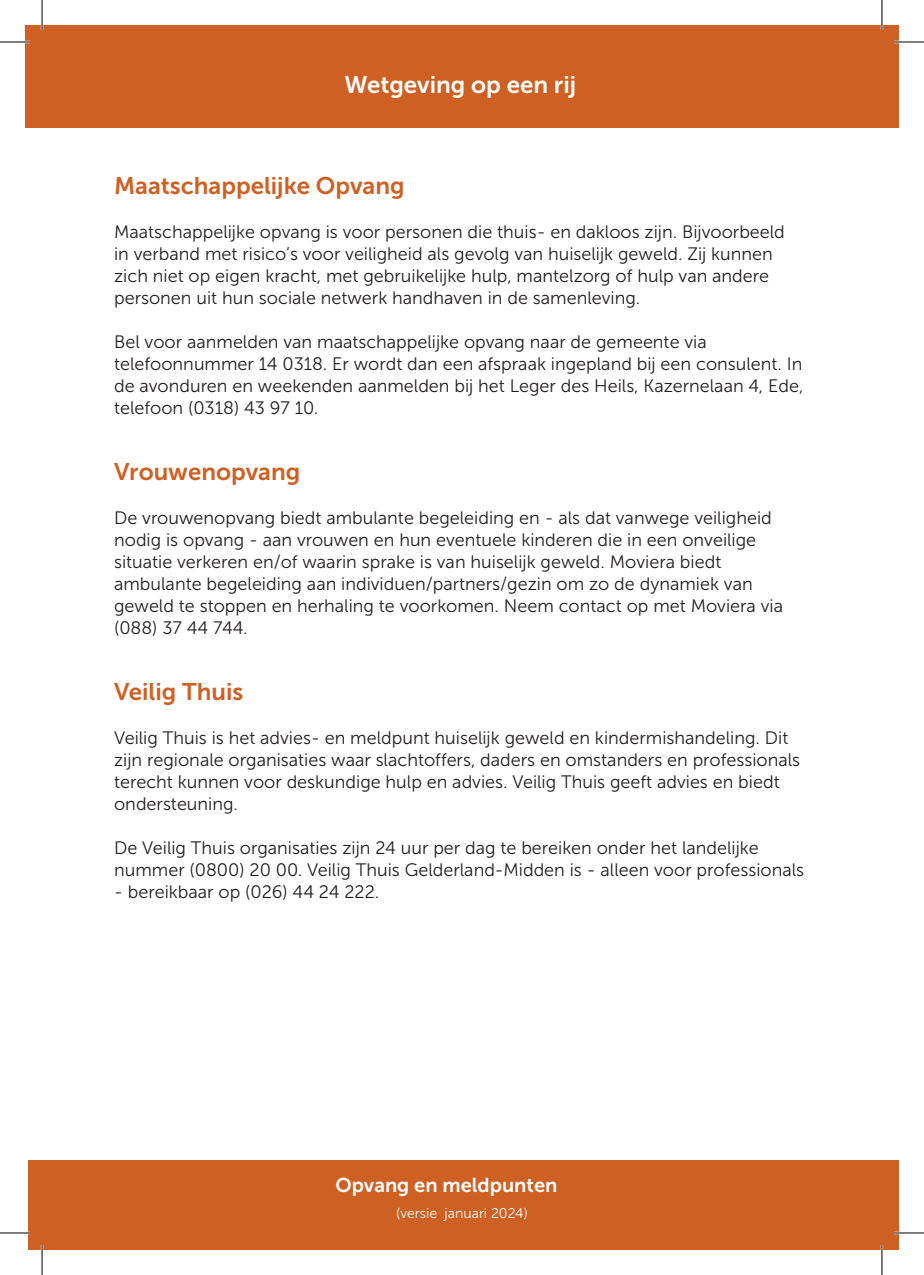
<style>
.page{position:relative;width:924px;height:1275px;background:#fff}
.page>*{position:absolute;margin:0;border:0;box-sizing:border-box;transform-origin:0 0}
.t1{font:24px "Museo Sans 700";color:#cf6023}
.t2{font:24px "Museo Sans 700";color:#fff}
.t3{font:20px "Museo Sans 700";color:#fff}
.t4{font:18px/22px "Museo Sans 300";color:#231f20}
.t5{font:14px "Museo Sans 300";color:#fff}
</style>
<div class="page">
<div style="left:28px;top:1161px;width:870px;height:89px;background:#cf6023"></div>
<div style="left:25px;top:25px;width:873px;height:103px;background:#cf6023"></div>
<hr style="left:0;top:41px;width:30px;height:2px;background:#fff">
<hr style="left:893px;top:41px;width:30px;height:2px;background:#fff">
<hr style="left:0;top:1231px;width:30px;height:3px;background:#fff">
<hr style="left:893px;top:1231px;width:30px;height:3px;background:#fff">
<hr style="left:41px;top:0;width:2px;height:30px;background:#fff">
<hr style="left:41px;top:1245px;width:2px;height:30px;background:#fff">
<hr style="left:880px;top:0;width:2px;height:30px;background:#fff">
<hr style="left:880px;top:1245px;width:2px;height:30px;background:#fff">
<hr style="left:0;top:42px;width:30px;height:1px;background:#000">
<hr style="left:893px;top:42px;width:30px;height:1px;background:#000">
<hr style="left:0;top:1232px;width:30px;height:1px;background:#000">
<hr style="left:893px;top:1232px;width:30px;height:1px;background:#000">
<hr style="left:42px;top:0;width:1px;height:30px;background:#000">
<hr style="left:42px;top:1245px;width:1px;height:30px;background:#000">
<hr style="left:881px;top:0;width:1px;height:30px;background:#000">
<hr style="left:881px;top:1245px;width:1px;height:30px;background:#000">
<h1 class="t2" style="left:344px;top:72px;width:233px">Wetgeving op een rij</h1>
<h1 class="t1" style="left:114px;top:172px;width:292px">Maatschappelijke Opvang</h1>
<p class="t4" style="left:114px;top:221px;width:672px">Maatschappelijke opvang is voor personen die thuis- en dakloos zijn. Bijvoorbeeld in verband met risico’s voor veiligheid als gevolg van huiselijk geweld. Zij kunnen zich niet op eigen kracht, met gebruikelijke hulp, mantelzorg of hulp van andere personen uit hun sociale netwerk handhaven in de samenleving.</p>
<p class="t4" style="left:114px;top:331px;width:690px">Bel voor aanmelden van maatschappelijke opvang naar de gemeente via telefoonnummer 14 0318. Er wordt dan een afspraak ingepland bij een consulent. In de avonduren en weekenden aanmelden bij het Leger des Heils, Kazernelaan 4, Ede, telefoon (0318) 43 97 10.</p>
<h1 class="t1" style="left:114px;top:458px;width:187px">Vrouwenopvang</h1>
<p class="t4" style="left:114px;top:507px;width:670px">De vrouwenopvang biedt ambulante begeleiding en - als dat vanwege veiligheid nodig is opvang - aan vrouwen en hun eventuele kinderen die in een onveilige situatie verkeren en/of waarin sprake is van huiselijk geweld. Moviera biedt ambulante begeleiding aan individuen/partners/gezin om zo de dynamiek van geweld te stoppen en herhaling te voorkomen. Neem contact op met Moviera via (088) 37 44 744.</p>
<h1 class="t1" style="left:114px;top:678px;width:131px">Veilig Thuis</h1>
<p class="t4" style="left:114px;top:727px;width:687px">Veilig Thuis is het advies- en meldpunt huiselijk geweld en kindermishandeling. Dit zijn regionale organisaties waar slachtoffers, daders en omstanders en professionals terecht kunnen voor deskundige hulp en advies. Veilig Thuis geeft advies en biedt ondersteuning.</p>
<p class="t4" style="left:114px;top:837px;width:691px">De Veilig Thuis organisaties zijn 24 uur per dag te bereiken onder het landelijke nummer (0800) 20 00. Veilig Thuis Gelderland-Midden is - alleen voor professionals</p>
<p class="t4" style="left:114px;top:881px;width:266px">- bereikbaar op (026) 44 24 222.</p>
<p class="t3" style="left:335px;top:1174px;width:223px">Opvang en meldpunten</p>
<p class="t5" style="left:396px;top:1205px;width:133px">(versie januari 2024)</p>
</div>
